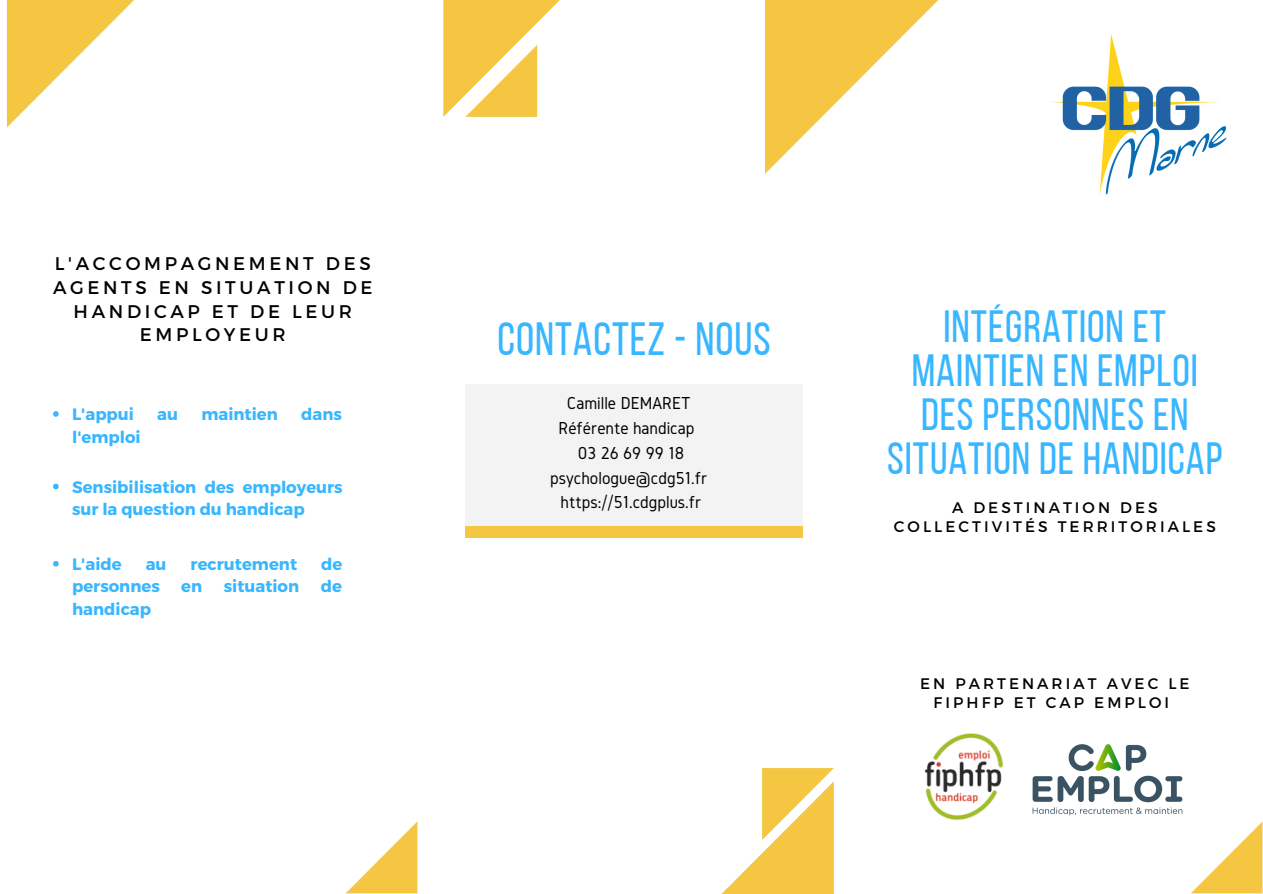
<style>
.page{position:relative;width:1263px;height:894px;background:#fff}
.page>*{position:absolute;margin:0;border:0;box-sizing:border-box;transform-origin:0 0}
.t1{font:46.5px "Bebas Neue";letter-spacing:.02em;color:#38b6ff}
.t2{font:45px/43.8px "Bebas Neue";letter-spacing:.02em;color:#38b6ff;text-align:center}
.t3{font:18.3px/23.5px "Montserrat";letter-spacing:.2em;color:#000;text-align:center}
.t4{font:18px "Gidole";color:#000}
.t5{font:700 16.5px/22.5px "Montserrat";color:#38b6ff}
.t6{font:15.3px/19px "Montserrat";letter-spacing:.2em;color:#000;text-align:center}
</style>
<div class="page">
<div style="left:465px;top:384px;width:338px;height:153px;background:#f3f3f3"></div>
<div style="left:465px;top:526px;width:338px;height:11px;background:#f4c642"></div>
<svg style="left:443px;top:0;width:117px;height:117px"></svg>
<svg style="left:722px;top:768px;width:112px;height:125px"></svg>
<svg style="left:7px;top:0;width:127px;height:127px"></svg>
<svg style="left:1191px;top:822px;width:71px;height:71px"></svg>
<svg style="left:346px;top:822px;width:71px;height:71px"></svg>
<svg style="left:765px;top:0;width:174px;height:174px"></svg>
<img style="left:1052px;top:34px;width:174px;height:160px">
<img style="left:924px;top:733px;width:80px;height:87px">
<img style="left:1032px;top:744px;width:151px;height:72px">
<svg style="left:53px;top:483px;width:6px;height:6px"></svg>
<svg style="left:53px;top:561px;width:6px;height:5px"></svg>
<svg style="left:53px;top:411px;width:6px;height:5px"></svg>
<p class="t3" style="left:53px;top:251px;width:321px">L'ACCOMPAGNEMENT DES<br>AGENTS EN SITUATION DE<br>HANDICAP ET DE LEUR<br>EMPLOYEUR</p>
<p class="t5" style="left:72px;top:402px;width:63px">L'appui</p>
<p class="t5" style="left:157px;top:402px;width:22px">au</p>
<p class="t5" style="left:201px;top:402px;width:78px">maintien</p>
<p class="t5" style="left:301px;top:402px;width:42px">dans</p>
<p class="t5" style="left:72px;top:424px;width:70px">l'emploi</p>
<p class="t5" style="left:72px;top:474px;width:272px">Sensibilisation des employeurs sur la question du handicap</p>
<p class="t5" style="left:72px;top:552px;width:51px">L'aide</p>
<p class="t5" style="left:146px;top:552px;width:22px">au</p>
<p class="t5" style="left:191px;top:552px;width:108px">recrutement</p>
<p class="t5" style="left:321px;top:552px;width:23px">de</p>
<p class="t5" style="left:72px;top:574px;width:89px">personnes</p>
<p class="t5" style="left:181px;top:574px;width:23px">en</p>
<p class="t5" style="left:224px;top:574px;width:77px">situation</p>
<p class="t5" style="left:321px;top:574px;width:23px">de</p>
<p class="t5" style="left:72px;top:597px;width:81px">handicap</p>
<p class="t1" style="left:498px;top:319px;width:275px">CONTACTEZ - NOUS</p>
<p class="t4" style="left:567px;top:393px;width:125px">Camille DEMARET</p>
<p class="t4" style="left:559px;top:418px;width:137px">Référente handicap</p>
<p class="t4" style="left:578px;top:443px;width:108px">03 26 69 99 18</p>
<p class="t4" style="left:550px;top:467px;width:159px">psychologue@cdg51.fr</p>
<p class="t4" style="left:560px;top:492px;width:142px">https://51.cdgplus.fr</p>
<p class="t2" style="left:887px;top:308px;width:337px">INTÉGRATION ET<br>MAINTIEN EN EMPLOI<br>DES PERSONNES EN<br>SITUATION DE HANDICAP</p>
<p class="t6" style="left:894px;top:497px;width:323px">A DESTINATION DES<br>COLLECTIVITÉS TERRITORIALES</p>
<p class="t6" style="left:920px;top:673px;width:271px">EN PARTENARIAT AVEC LE<br>FIPHFP ET CAP EMPLOI</p>
</div>
